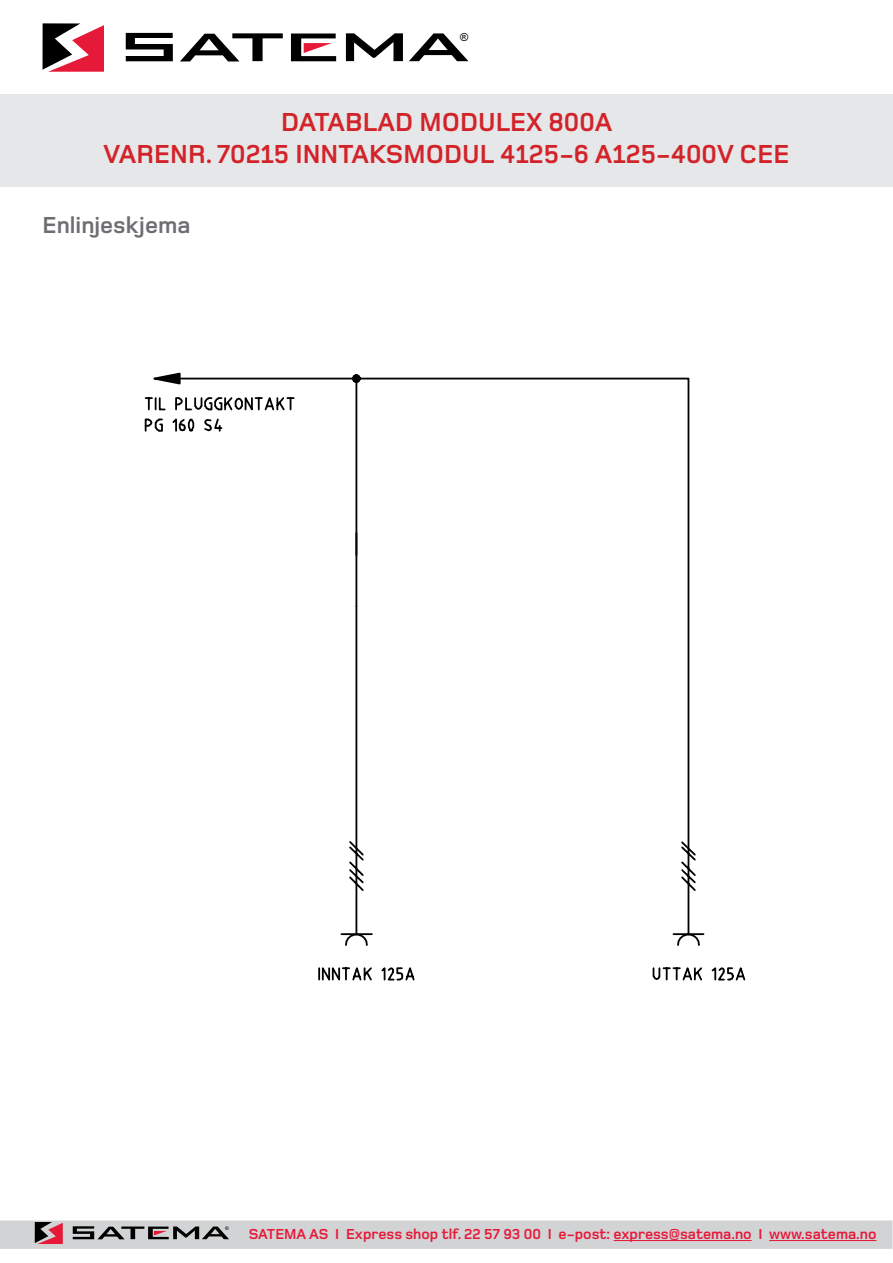
<style>
.page{position:relative;width:893px;height:1263px;background:#fff}
.page>*{position:absolute;margin:0;border:0;box-sizing:border-box;transform-origin:0 0}
.t1{font:700 27px/32.4px "Foundry Monoline";color:#d2232a}
.t2{font:700 24px "Foundry Monoline";color:#6d6e71}
.t3{font:700 15px "Foundry Monoline";color:#e71939}
.t4{font:11.1px "Arial";color:#000}
.t5{font:5.1px "Arial";color:#000}
</style>
<div class="page">
<svg style="left:43px;top:23px;width:61px;height:49px"></svg>
<svg style="left:126px;top:33px;width:47px;height:28px"></svg>
<svg style="left:346px;top:33px;width:57px;height:28px"></svg>
<svg style="left:180px;top:33px;width:103px;height:28px"></svg>
<svg style="left:409px;top:33px;width:59px;height:28px"></svg>
<svg style="left:291px;top:34px;width:45px;height:27px"></svg>
<div style="left:1px;top:1221px;width:891px;height:27px;background:#d1d3d4"></div>
<div style="left:0;top:1220px;width:892px;height:29px;border:2px solid #d1d3d4"></div>
<svg style="left:35px;top:1222px;width:28px;height:22px"></svg>
<svg style="left:73px;top:1226px;width:156px;height:13px"></svg>
<hr style="left:614px;top:1240px;width:138px;height:1px;background:#e71939">
<hr style="left:769px;top:1240px;width:107px;height:1px;background:#e71939">
<svg style="left:158px;top:372px;width:23px;height:5px"></svg>
<svg style="left:144px;top:397px;width:34px;height:35px"></svg>
<svg style="left:178px;top:377px;width:527px;height:559px"></svg>
<svg style="left:344px;top:933px;width:357px;height:13px"></svg>
<svg style="left:318px;top:967px;width:428px;height:14px"></svg>
<svg style="left:351px;top:374px;width:10px;height:10px"></svg>
<svg style="left:347px;top:839px;width:350px;height:18px"></svg>
<div style="left:0;top:94px;width:893px;height:92px;background:#e6e7e8"></div>
<p class="t4" style="left:460px;top:30px;width:10px">®</p>
<h1 class="t1" style="left:104px;top:106px;width:510px;text-indent:178px">Datablad modulex 800A varen r. 70215 innta</h1>
<h1 class="t1" style="left:369px;top:138px;width:404px">ksmodul 4125-6 a125-400V cee</h1>
<h2 class="t2" style="left:43px;top:212px;width:149px">Enlinjeskjema</h2>
<p class="t5" style="left:225px;top:1225px;width:5px">®</p>
<p class="t3" style="left:249px;top:1226px;width:629px">SATEMA AS I Express shop tlf. 22 57 93 00 I e-post: express@satema.no I www.satema.no</p>
</div>
